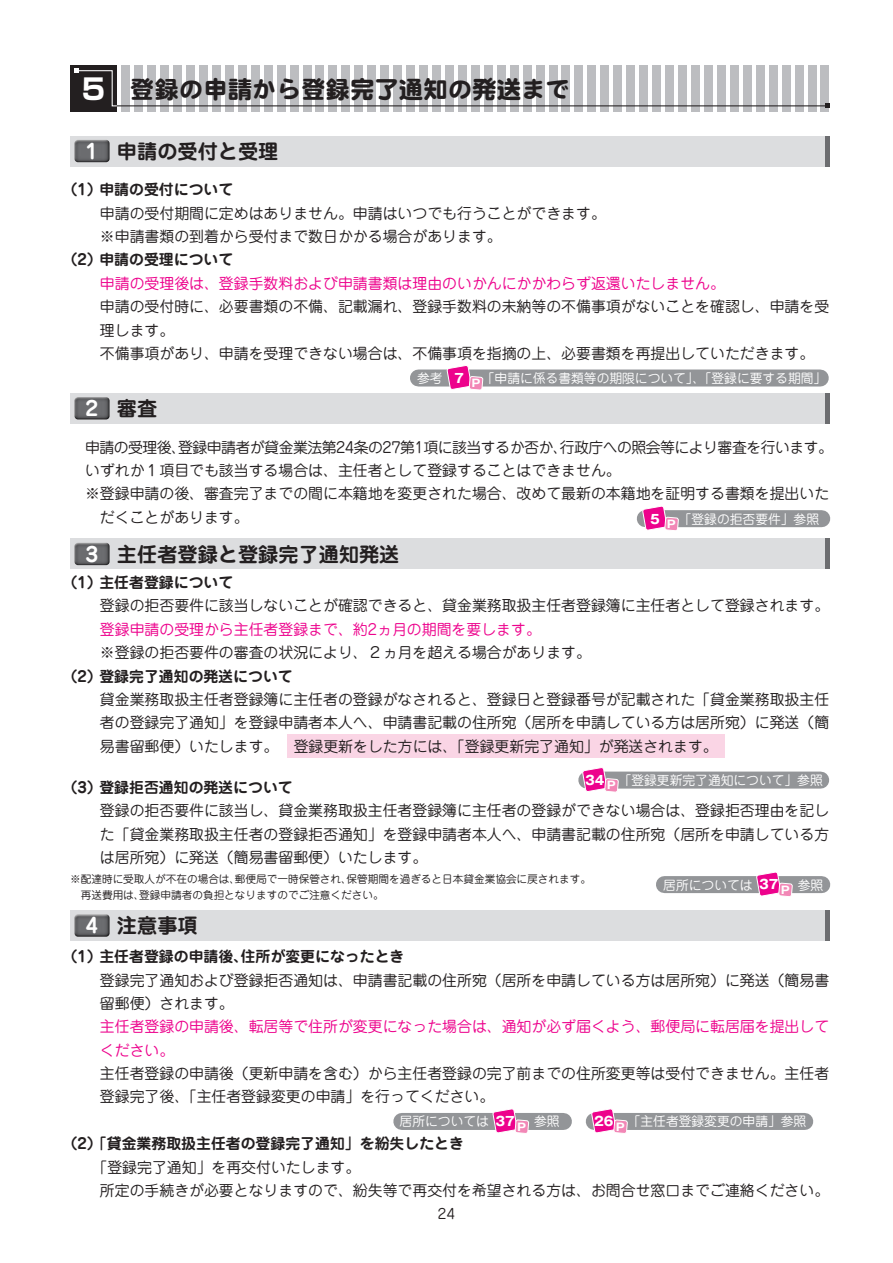
<style>
.page{position:relative;width:893px;height:1263px;background:#fff}
.page>*{position:absolute;margin:0;border:0;box-sizing:border-box;transform-origin:0 0}
.t1{font:24.45px "DF Maru Gothic Std W9";color:#231f20}
.t2{font:700 20.25px "Jun 501 Pro";color:#231f20}
.t3{font:14.85px/23.4px "Jun 201 Pro";color:#231f20}
.t4{font:14.85px/23.4px "Jun 201 Pro";color:#ed028c}
.t5{font:700 14.85px "Jun 501 Pro";color:#231f20}
.t6{font:13.8px "Jun 201 Pro";color:#231f20}
.t7{font:12.75px "Jun 201 Pro";color:#fff}
.t8{font:10.65px/15.9px "Jun 201 Pro";color:#231f20}
.s1{font-family:"Shin Go Pro";font-weight:700;font-size:28.65px;color:#fff}
.s2{color:#fff}
.s3{font-family:"Gothic MB101 Pro";font-weight:700}
</style>
<div class="page">
<div style="left:70px;top:910px;width:759px;height:31px;background:#dcdddf"></div>
<hr style="left:825px;top:910px;width:4px;height:31px;background:#6c6d70">
<div style="left:72px;top:914px;width:38px;height:22px;background:#fff;opacity:.75"></div>
<div style="left:73px;top:915px;width:37px;height:24px;background:#231f20;opacity:.75"></div>
<div style="left:664px;top:876px;width:158px;height:17px;background:#939598"></div>
<svg style="left:756px;top:872px;width:37px;height:24px"></svg>
<div style="left:70px;top:393px;width:759px;height:31px;background:#dcdddf"></div>
<hr style="left:825px;top:393px;width:4px;height:31px;background:#6c6d70">
<div style="left:72px;top:397px;width:38px;height:22px;background:#fff;opacity:.75"></div>
<div style="left:73px;top:398px;width:37px;height:24px;background:#231f20;opacity:.75"></div>
<div style="left:121px;top:65px;width:9px;height:47px;background:#bcbdc0"></div>
<div style="left:134px;top:65px;width:9px;height:47px;background:#bcbdc0"></div>
<div style="left:147px;top:65px;width:9px;height:47px;background:#bcbdc0"></div>
<div style="left:160px;top:65px;width:9px;height:47px;background:#bcbdc0"></div>
<div style="left:173px;top:65px;width:9px;height:47px;background:#bcbdc0"></div>
<div style="left:186px;top:65px;width:9px;height:47px;background:#bcbdc0"></div>
<div style="left:199px;top:65px;width:9px;height:47px;background:#bcbdc0"></div>
<div style="left:212px;top:65px;width:9px;height:47px;background:#bcbdc0"></div>
<div style="left:225px;top:65px;width:9px;height:47px;background:#bcbdc0"></div>
<div style="left:238px;top:65px;width:8px;height:47px;background:#bcbdc0"></div>
<div style="left:251px;top:65px;width:8px;height:47px;background:#bcbdc0"></div>
<div style="left:264px;top:65px;width:8px;height:47px;background:#bcbdc0"></div>
<div style="left:277px;top:65px;width:8px;height:47px;background:#bcbdc0"></div>
<div style="left:290px;top:65px;width:8px;height:47px;background:#bcbdc0"></div>
<div style="left:303px;top:65px;width:8px;height:47px;background:#bcbdc0"></div>
<div style="left:316px;top:65px;width:8px;height:47px;background:#bcbdc0"></div>
<div style="left:329px;top:65px;width:8px;height:47px;background:#bcbdc0"></div>
<div style="left:342px;top:65px;width:8px;height:47px;background:#bcbdc0"></div>
<div style="left:355px;top:65px;width:8px;height:47px;background:#bcbdc0"></div>
<div style="left:367px;top:65px;width:9px;height:47px;background:#bcbdc0"></div>
<div style="left:380px;top:65px;width:9px;height:47px;background:#bcbdc0"></div>
<div style="left:393px;top:65px;width:9px;height:47px;background:#bcbdc0"></div>
<div style="left:406px;top:65px;width:9px;height:47px;background:#bcbdc0"></div>
<div style="left:419px;top:65px;width:9px;height:47px;background:#bcbdc0"></div>
<div style="left:432px;top:65px;width:9px;height:47px;background:#bcbdc0"></div>
<div style="left:445px;top:65px;width:9px;height:47px;background:#bcbdc0"></div>
<div style="left:458px;top:65px;width:9px;height:47px;background:#bcbdc0"></div>
<div style="left:471px;top:65px;width:9px;height:47px;background:#bcbdc0"></div>
<div style="left:484px;top:65px;width:9px;height:47px;background:#bcbdc0"></div>
<div style="left:497px;top:65px;width:8px;height:47px;background:#bcbdc0"></div>
<div style="left:510px;top:65px;width:8px;height:47px;background:#bcbdc0"></div>
<div style="left:523px;top:65px;width:8px;height:47px;background:#bcbdc0"></div>
<div style="left:536px;top:65px;width:8px;height:47px;background:#bcbdc0"></div>
<div style="left:549px;top:65px;width:8px;height:47px;background:#bcbdc0"></div>
<div style="left:562px;top:65px;width:8px;height:47px;background:#bcbdc0"></div>
<div style="left:575px;top:65px;width:8px;height:47px;background:#bcbdc0"></div>
<div style="left:588px;top:65px;width:8px;height:47px;background:#bcbdc0"></div>
<div style="left:601px;top:65px;width:8px;height:47px;background:#bcbdc0"></div>
<div style="left:613px;top:65px;width:9px;height:47px;background:#bcbdc0"></div>
<div style="left:626px;top:65px;width:9px;height:47px;background:#bcbdc0"></div>
<div style="left:639px;top:65px;width:9px;height:47px;background:#bcbdc0"></div>
<div style="left:652px;top:65px;width:9px;height:47px;background:#bcbdc0"></div>
<div style="left:665px;top:65px;width:9px;height:47px;background:#bcbdc0"></div>
<div style="left:678px;top:65px;width:9px;height:47px;background:#bcbdc0"></div>
<div style="left:691px;top:65px;width:9px;height:47px;background:#bcbdc0"></div>
<div style="left:704px;top:65px;width:9px;height:47px;background:#bcbdc0"></div>
<div style="left:717px;top:65px;width:9px;height:47px;background:#bcbdc0"></div>
<div style="left:730px;top:65px;width:9px;height:47px;background:#bcbdc0"></div>
<div style="left:743px;top:65px;width:8px;height:47px;background:#bcbdc0"></div>
<div style="left:756px;top:65px;width:8px;height:47px;background:#bcbdc0"></div>
<div style="left:769px;top:65px;width:8px;height:47px;background:#bcbdc0"></div>
<div style="left:782px;top:65px;width:8px;height:47px;background:#bcbdc0"></div>
<div style="left:795px;top:65px;width:8px;height:47px;background:#bcbdc0"></div>
<div style="left:808px;top:65px;width:8px;height:47px;background:#bcbdc0"></div>
<div style="left:821px;top:65px;width:8px;height:47px;background:#bcbdc0"></div>
<div style="left:70px;top:65px;width:47px;height:47px;background:#231f20"></div>
<hr style="left:112px;top:105px;width:715px;height:1px;background:#231f20">
<svg style="left:825px;top:104px;width:4px;height:4px"></svg>
<svg style="left:74px;top:69px;width:44px;height:38px"></svg>
<div style="left:70px;top:136px;width:759px;height:30px;background:#dcdddf"></div>
<hr style="left:825px;top:136px;width:4px;height:30px;background:#6c6d70">
<div style="left:72px;top:140px;width:38px;height:22px;background:#fff;opacity:.75"></div>
<div style="left:73px;top:141px;width:37px;height:24px;background:#231f20;opacity:.75"></div>
<div style="left:70px;top:538px;width:759px;height:31px;background:#dcdddf"></div>
<hr style="left:825px;top:538px;width:4px;height:31px;background:#6c6d70">
<div style="left:73px;top:543px;width:37px;height:24px;background:#231f20;opacity:.75"></div>
<div style="left:287px;top:734px;width:438px;height:24px;background:#fad5e5"></div>
<div style="left:418px;top:369px;width:402px;height:17px;background:#939598"></div>
<svg style="left:447px;top:365px;width:37px;height:25px"></svg>
<div style="left:645px;top:510px;width:177px;height:17px;background:#939598"></div>
<svg style="left:643px;top:506px;width:36px;height:25px"></svg>
<div style="left:587px;top:771px;width:234px;height:17px;background:#939598"></div>
<svg style="left:582px;top:767px;width:37px;height:25px"></svg>
<div style="left:402px;top:1113px;width:161px;height:17px;background:#939598"></div>
<svg style="left:493px;top:1109px;width:36px;height:24px"></svg>
<div style="left:594px;top:1113px;width:211px;height:17px;background:#939598"></div>
<svg style="left:592px;top:1109px;width:36px;height:24px"></svg>
<h1 class="t1" style="left:82px;top:76px;width:490px"><span class="s1">5</span> 登録の申請から登録完了通知の発送まで</h1>
<h2 class="t2" style="left:86px;top:135px;width:194px"><span class="s2">1</span> 申請の受付と受理</h2>
<p class="t5" style="left:63px;top:178px;width:172px">（1）申請の受付について</p>
<p class="t3" style="left:100px;top:200px;width:507px">申請の受付期間に定めはありません。申請はいつでも行うことができます。※申請書類の到着から受付まで数日かかる場合があります。</p>
<p class="t4" style="left:100px;top:270px;width:627px">申請の受理後は、登録手数料および申請書類は理由のいかんにかかわらず返還いたしません。</p>
<p class="t3" style="left:100px;top:293px;width:731px">申請の受付時に、必要書類の不備、記載漏れ、登録手数料の未納等の不備事項がないことを確認し、申請を受理します。<br>不備事項があり、申請を受理できない場合は、不備事項を指摘の上、必要書類を再提出していただきます。</p>
<p class="t5" style="left:63px;top:248px;width:172px">（2）申請の受理について</p>
<p class="t7" style="left:417px;top:368px;width:411px">参考 <span class="s3">７</span> <sub>P</sub>「申請に係る書類等の期限について」、「登録に要する期間」</p>
<h2 class="t2" style="left:86px;top:392px;width:73px"><span class="s2">2</span> 審査</h2>
<p class="t3" style="left:85px;top:434px;width:749px">申請の受理後、登録申請者が貸金業法第24条の27第1項に該当するか否か、行政庁への照会等により審査を行います。いずれか１項目でも該当する場合は、主任者として登録することはできません。<br>※登録申請の後、審査完了までの間に本籍地を変更された場合、改めて最新の本籍地を証明する書類を提出いた　だくことがあります。</p>
<p class="t7" style="left:650px;top:509px;width:171px"><span class="s3">5</span> <sub>P</sub> 「登録の拒否要件」参照</p>
<h2 class="t2" style="left:86px;top:538px;width:316px"><span class="s2">3</span> 主任者登録と登録完了通知発送</h2>
<p class="t5" style="left:63px;top:571px;width:172px">（1）主任者登録について</p>
<p class="t3" style="left:100px;top:592px;width:731px">登録の拒否要件に該当しないことが確認できると、貸金業務取扱主任者登録簿に主任者として登録されます。</p>
<p class="t4" style="left:100px;top:616px;width:442px">登録申請の受理から主任者登録まで、約2ヵ月の期間を要します。</p>
<p class="t3" style="left:100px;top:639px;width:493px">※登録の拒否要件の審査の状況により、２ヵ月を超える場合があります。</p>
<p class="t3" style="left:100px;top:686px;width:731px;text-align:justify">貸金業務取扱主任者登録簿に主任者の登録がなされると、登録日と登録番号が記載された「貸金業務取扱主任者の登録完了通知」を登録申請者本人へ、申請書記載の住所宛（居所を申請している方は居所宛）に発送（簡易書留郵便）いたします。 登録更新をした方には、「登録更新完了通知」が発送されます。</p>
<p class="t5" style="left:63px;top:664px;width:232px">（2）登録完了通知の発送について</p>
<p class="t5" style="left:63px;top:776px;width:232px">（3）登録拒否通知の発送について</p>
<p class="t7" style="left:585px;top:770px;width:239px"><span class="s3">34</span> <sub>P</sub> 「登録更新完了通知について」参照</p>
<p class="t3" style="left:100px;top:797px;width:731px;text-align:justify">登録の拒否要件に該当し、貸金業務取扱主任者登録簿に主任者の登録ができない場合は、登録拒否理由を記した「貸金業務取扱主任者の登録拒否通知」を登録申請者本人へ、申請書記載の住所宛（居所を申請している方は居所宛）に発送（簡易書留郵便）いたします。</p>
<p class="t7" style="left:663px;top:874px;width:161px">居所については <span class="s3">37</span> <sub>P</sub> 参照</p>
<p class="t8" style="left:70px;top:869px;width:522px">※配達時に受取人が不在の場合は、郵便局で一時保管され、保管期間を過ぎると日本貸金業協会に戻されます。　再送費用は、登録申請者の負担となりますのでご注意ください。</p>
<h2 class="t2" style="left:86px;top:909px;width:114px"><span class="s2">4</span> 注意事項</h2>
<p class="t5" style="left:63px;top:945px;width:343px">（1）主任者登録の申請後、住所が変更になったとき</p>
<p class="t3" style="left:100px;top:967px;width:731px">登録完了通知および登録拒否通知は、申請書記載の住所宛（居所を申請している方は居所宛）に発送（簡易書留郵便）されます。</p>
<p class="t4" style="left:100px;top:1013px;width:731px">主任者登録の申請後、転居等で住所が変更になった場合は、通知が必ず届くよう、郵便局に転居届を提出してください。</p>
<p class="t3" style="left:100px;top:1060px;width:731px">主任者登録の申請後（更新申請を含む）から主任者登録の完了前までの住所変更等は受付できません。主任者登録完了後、「主任者登録変更の申請」を行ってください。</p>
<p class="t7" style="left:400px;top:1111px;width:161px">居所については <span class="s3">37</span> <sub>P</sub> 参照</p>
<p class="t7" style="left:594px;top:1111px;width:214px"><span class="s3">26</span> <sub>P</sub> 「主任者登録変更の申請」参照</p>
<p class="t5" style="left:63px;top:1132px;width:403px">（2）「貸金業務取扱主任者の登録完了通知」を紛失したとき</p>
<p class="t3" style="left:100px;top:1153px;width:731px;text-indent:-7px">「登録完了通知」を再交付いたします。<br>所定の手続きが必要となりますので、紛失等で再交付を希望される方は、お問合せ窓口までご連絡ください。</p>
<p class="t6" style="left:438px;top:1202px;width:19px">24</p>
</div>
